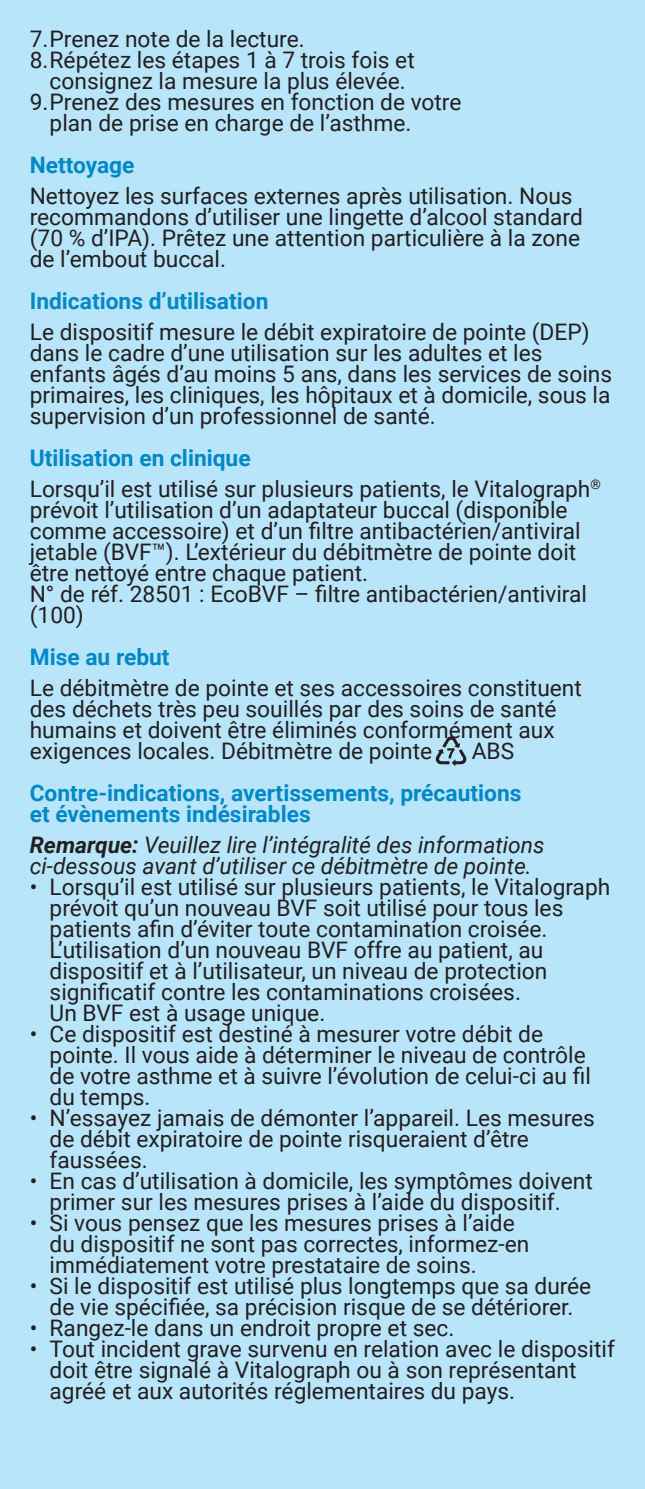
<style>
.page{position:relative;width:645px;height:1489px;background:#fff}
.page>*{position:absolute;margin:0;border:0;box-sizing:border-box;transform-origin:0 0}
.Paragraph{font:22.75px/21px "Roboto";color:#231f20}
.Headings{font:700 22.75px/21px "Roboto";color:#0088c7}
.Paragraph-2{font:italic 22.75px "Roboto";color:#231f20}
.s1{font-weight:700}
</style>
<div class="page">
<div style="left:0;top:0;width:645px;height:1488px;background:#b9e5fa"></div>
<svg style="left:435px;top:736px;width:32px;height:30px"></svg>
<p class="Paragraph" style="left:30px;top:27px;width:276px">7.Prenez note de la lecture.</p>
<p class="Paragraph" style="left:30px;top:48px;width:386px;text-align:center">8.Répétez les étapes 1 à 7 trois fois et consignez la mesure la plus élevée.</p>
<p class="Paragraph" style="left:50px;top:90px;width:413px;text-indent:-20px">9.Prenez des mesures en fonction de votre plan de prise en charge de l’asthme.</p>
<p class="Headings" style="left:30px;top:153px;width:106px">Nettoyage</p>
<p class="Paragraph" style="left:30px;top:184px;width:555px">Nettoyez les surfaces externes après utilisation. Nous recommandons d’utiliser une lingette d’alcool standard (70 % d’IPA). Prêtez une attention particulière à la zone de l’embout buccal.</p>
<p class="Headings" style="left:30px;top:289px;width:240px">Indications d’utilisation</p>
<p class="Paragraph" style="left:30px;top:320px;width:584px">Le dispositif mesure le débit expiratoire de pointe (DEP) dans le cadre d’une utilisation sur les adultes et les enfants âgés d’au moins 5 ans, dans les services de soins primaires, les cliniques, les hôpitaux et à domicile, sous la supervision d’un professionnel de santé.</p>
<p class="Headings" style="left:30px;top:446px;width:222px">Utilisation en clinique</p>
<p class="Paragraph" style="left:30px;top:477px;width:573px">Lorsqu’il est utilisé sur plusieurs patients, le Vitalograph<sup>® </sup>prévoit l’utilisation d’un adaptateur buccal (disponible comme accessoire) et d’un filtre antibactérien/antiviral jetable (BVF™). L’extérieur du débitmètre de pointe doit être nettoyé entre chaque patient.</p>
<p class="Paragraph" style="left:30px;top:582px;width:559px">N° de réf. 28501 : EcoBVF – filtre antibactérien/antiviral (100)</p>
<p class="Headings" style="left:30px;top:645px;width:141px">Mise au rebut</p>
<p class="Paragraph" style="left:30px;top:676px;width:554px">Le débitmètre de pointe et ses accessoires constituent des déchets très peu souillés par des soins de santé humains et doivent être éliminés conformément aux exigences locales. Débitmètre de pointe</p>
<p class="Paragraph" style="left:472px;top:739px;width:44px">ABS</p>
<p class="Headings" style="left:30px;top:781px;width:493px">Contre-indications, avertissements, précautions et évènements indésirables</p>
<p class="Paragraph-2" style="left:30px;top:828px;width:516px"><span class="s1">Remarque:</span> Veuillez lire l’intégralité des informations</p>
<p class="Paragraph-2" style="left:30px;top:849px;width:503px">ci-dessous avant d’utiliser ce débitmètre de pointe.</p>
<p class="Paragraph" style="left:50px;top:875px;width:562px;text-indent:-20px">• Lorsqu’il est utilisé sur plusieurs patients, le Vitalograph prévoit qu’un nouveau BVF soit utilisé pour tous les patients afin d’éviter toute contamination croisée.<br>L’utilisation d’un nouveau BVF offre au patient, au dispositif et à l’utilisateur, un niveau de protection significatif contre les contaminations croisées.<br>Un BVF est à usage unique.</p>
<p class="Paragraph" style="left:50px;top:1022px;width:543px;text-indent:-20px">• Ce dispositif est destiné à mesurer votre débit de pointe. Il vous aide à déterminer le niveau de contrôle de votre asthme et à suivre l’évolution de celui-ci au fil du temps.</p>
<p class="Paragraph" style="left:50px;top:1106px;width:547px;text-indent:-20px">• N’essayez jamais de démonter l’appareil. Les mesures de débit expiratoire de pointe risqueraient d’être faussées.</p>
<p class="Paragraph" style="left:30px;top:1169px;width:565px;text-align:center">• En cas d’utilisation à domicile, les symptômes doivent primer sur les mesures prises à l’aide du dispositif.</p>
<p class="Paragraph" style="left:50px;top:1211px;width:481px;text-indent:-20px">• Si vous pensez que les mesures prises à l’aide du dispositif ne sont pas correctes, informez-en immédiatement votre prestataire de soins.</p>
<p class="Paragraph" style="left:30px;top:1274px;width:563px;text-align:center">• Si le dispositif est utilisé plus longtemps que sa durée de vie spécifiée, sa précision risque de se détériorer.</p>
<p class="Paragraph" style="left:30px;top:1316px;width:426px">• Rangez-le dans un endroit propre et sec.</p>
<p class="Paragraph" style="left:50px;top:1337px;width:567px;text-indent:-20px">• Tout incident grave survenu en relation avec le dispositif doit être signalé à Vitalograph ou à son représentant agréé et aux autorités réglementaires du pays.</p>
</div>
